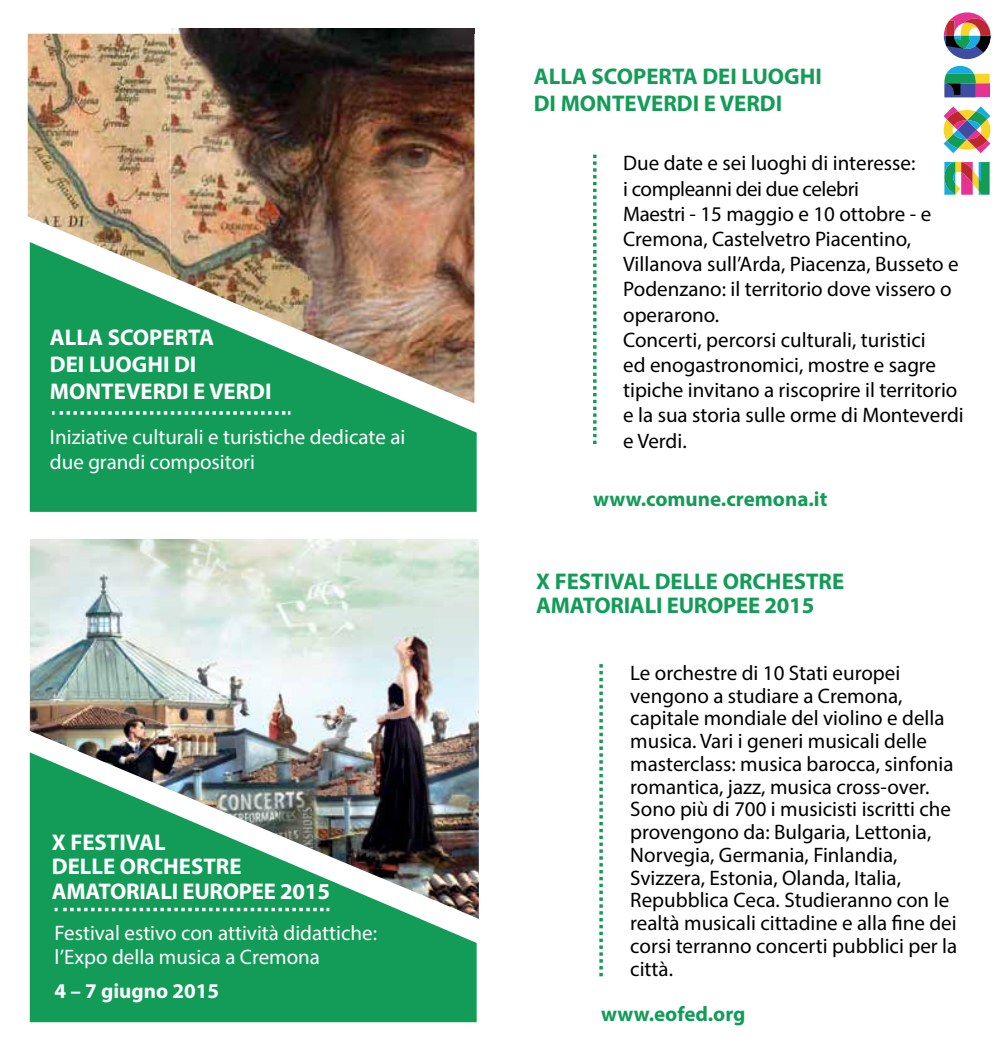
<style>
.page{position:relative;width:1003px;height:1052px;background:#fff}
.page>*{position:absolute;margin:0;border:0;box-sizing:border-box;transform-origin:0 0}
.t1{font:700 22.75px/24.5px "Myriad Pro";color:#fff}
.t2{font:700 22.75px/24.5px "Myriad Pro";color:#139c57}
.t3{font:21px/22.8px "Myriad Pro";color:#000101}
.t4{font:21px/24.5px "Myriad Pro";color:#fff}
.t5{font:700 21px "Myriad Pro";color:#139c57}
.t6{font:700 21px "Myriad Pro";color:#fff}
</style>
<div class="page">
<div style="left:30px;top:242px;width:446px;height:270px;background:#139c57"></div>
<div style="left:30px;top:919px;width:446px;height:103px;background:#139c57"></div>
<svg style="left:943px;top:106px;width:46px;height:47px"></svg>
<svg style="left:943px;top:12px;width:47px;height:47px"></svg>
<svg style="left:944px;top:66px;width:45px;height:31px"></svg>
<svg style="left:944px;top:162px;width:45px;height:33px"></svg>
<img style="left:28px;top:34px;width:142px;height:242px">
<img style="left:170px;top:29px;width:304px;height:314px">
<img style="left:328px;top:342px;width:146px;height:61px">
<svg style="left:52px;top:411px;width:238px;height:4px"></svg>
<svg style="left:593px;top:155px;width:3px;height:289px"></svg>
<svg style="left:599px;top:664px;width:3px;height:312px"></svg>
<img style="left:30px;top:539px;width:448px;height:380px">
<p class="t1" style="left:50px;top:322px;width:223px;line-height:27.3px">ALLA SCOPERTA<br>DEI LUOGHI DI<br>MONTEVERDI E VERDI</p>
<p class="t4" style="left:50px;top:424px;width:357px;line-height:25.2px">Iniziative culturali e turistiche dedicate ai due grandi compositori</p>
<p class="t1" style="left:52px;top:829px;width:279px">X FESTIVAL<br>DELLE ORCHESTRE<br>AMATORIALI EUROPEE 2015</p>
<p class="t4" style="left:55px;top:920px;width:324px">Festival estivo con attività didattiche: l’Expo della musica a Cremona</p>
<p class="t6" style="left:55px;top:977px;width:166px">4 – 7 giugno 2015</p>
<p class="t2" style="left:533px;top:62px;width:289px;line-height:27.3px">ALLA SCOPERTA DEI LUOGHI<br>DI MONTEVERDI E VERDI</p>
<p class="t3" style="left:623px;top:150px;width:342px;line-height:25.2px">Due date e sei luoghi di interesse:<br>i compleanni dei due celebri<br>Maestri - 15 maggio e 10 ottobre - e<br>Cremona, Castelvetro Piacentino,<br>Villanova sull’Arda, Piacenza, Busseto e<br>Podenzano: il territorio dove vissero o operarono.<br>Concerti, percorsi culturali, turistici<br>ed enogastronomici, mostre e sagre tipiche invitano a riscoprire il territorio e la sua storia sulle orme di Monteverdi e Verdi.</p>
<p class="t5" style="left:593px;top:485px;width:236px">www.comune.cremona.it</p>
<p class="t2" style="left:536px;top:568px;width:309px">X FESTIVAL DELLE ORCHESTRE<br>AMATORIALI EUROPEE 2015</p>
<p class="t3" style="left:630px;top:661px;width:328px">Le orchestre di 10 Stati europei vengono a studiare a Cremona, capitale mondiale del violino e della musica. Vari i generi musicali delle masterclass: musica barocca, sinfonia romantica, jazz, musica cross-over.<br>Sono più di 700 i musicisti iscritti che provengono da: Bulgaria, Lettonia, Norvegia, Germania, Finlandia, Svizzera, Estonia, Olanda, Italia, Repubblica Ceca. Studieranno con le realtà musicali cittadine e alla fine dei corsi terranno concerti pubblici per la città.</p>
<p class="t5" style="left:601px;top:1000px;width:146px">www.eofed.org</p>
</div>
